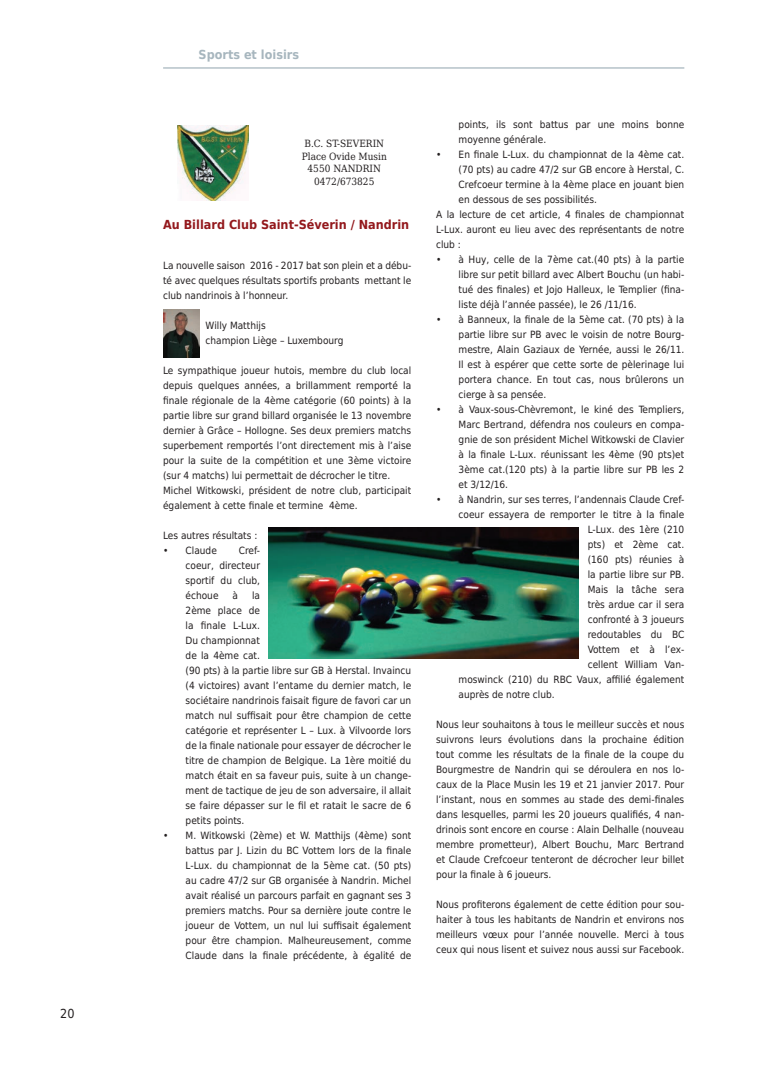
<style>
.page{position:relative;width:773px;height:1081px;background:#fff}
.page>*{position:absolute;margin:0;border:0;box-sizing:border-box;transform-origin:0 0}
.t1{font:700 12.5px "DejaVu Sans Condensed";color:#93181c}
.t2{font:700 12.5px "DejaVu Sans Condensed";color:#a7b6be}
.t3{font:12.5px "DejaVu Sans Condensed";color:#231f20}
.t4{font:10px/15px "DejaVu Sans Condensed";color:#231f20;text-align:justify}
.t5{font:10px/12.5px "DejaVu Serif Condensed";color:#231f20;text-align:center}
</style>
<div class="page">
<hr style="left:163px;top:67px;width:521px;height:2px;background:#a7b6be">
<img style="left:178px;top:126px;width:70px;height:74px">
<img style="left:163px;top:309px;width:36px;height:48px">
<img style="left:269px;top:527px;width:309px;height:131px">
<p class="t3" style="left:60px;top:1004px;width:16px">20</p>
<p class="t2" style="left:198px;top:44px;width:102px">Sports et loisirs</p>
<p class="t5" style="left:302px;top:137px;width:87px">B.C. ST-SEVERIN<br>Place Ovide Musin<br>4550 NANDRIN<br>0472/673825</p>
<p class="t1" style="left:163px;top:215px;width:248px">Au Billard Club Saint-Séverin / Nandrin</p>
<p class="t4" style="left:163px;top:257px;width:250px">La nouvelle saison 2016 - 2017 bat son plein et a débu&shy;té avec quelques résultats sportifs probants mettant le club nandrinois à l’honneur.</p>
<p class="t4" style="left:206px;top:317px;width:139px">Willy Matthijs<br>champion Liège – Luxembourg</p>
<p class="t4" style="left:163px;top:362px;width:250px;text-align:left">Le sympathique joueur hutois, membre du club local depuis quelques années, a brillamment remporté la finale régionale de la 4ème catégorie (60 points) à la partie libre sur grand billard organisée le 13 novembre dernier à Grâce – Hollogne. Ses deux premiers matchs superbement remportés l’ont directement mis à l’aise pour la suite de la compétition et une 3ème victoire (sur 4 matchs) lui permettait de décrocher le titre.<br>Michel Witkowski, président de notre club, participait également à cette finale et termine 4ème.</p>
<p class="t4" style="left:163px;top:527px;width:96px">Les autres résultats :</p>
<p class="t4" style="left:163px;top:542px;width:55px">• Claude</p>
<p class="t4" style="left:185px;top:542px;width:76px;text-indent:53px">Cref&shy;coeur, directeur sportif du club, échoue</p>
<p class="t4" style="left:232px;top:587px;width:7px">à</p>
<p class="t4" style="left:185px;top:587px;width:227px;text-align:left;text-indent:66px">la<br>2ème place de<br>la finale L-Lux.<br>Du championnat<br>de la 4ème cat.<br>(90 pts) à la partie libre sur GB à Herstal. Invaincu (4 victoires) avant l’entame du dernier match, le sociétaire nandrinois faisait figure de favori car un match nul suffisait pour être champion de cette catégorie et représenter L – Lux. à Vilvoorde lors de la finale nationale pour essayer de décrocher le titre de champion de Belgique. La 1ère moitié du match était en sa faveur puis, suite à un change&shy;ment de tactique de jeu de son adversaire, il allait se faire dépasser sur le fil et ratait le sacre de 6 petits points.</p>
<p class="t4" style="left:185px;top:827px;width:227px;text-indent:-22px">• M. Witkowski (2ème) et W. Matthijs (4ème) sont battus par J. Lizin du BC Vottem lors de la finale L-Lux. du championnat de la 5ème cat. (50 pts) au cadre 47/2 sur GB organisée à Nandrin. Michel avait réalisé un parcours parfait en gagnant ses 3 premiers matchs. Pour sa dernière joute contre le joueur de Vottem, un nul lui suffisait également pour être champion. Malheureusement, comme Claude dans la finale précédente, à égalité de</p>
<p class="t4" style="left:458px;top:117px;width:227px">points, ils sont battus par une moins bonne moyenne générale.</p>
<p class="t4" style="left:436px;top:147px;width:250px">• En finale L-Lux. du championnat de la 4ème cat.</p>
<p class="t4" style="left:458px;top:162px;width:227px">(70 pts) au cadre 47/2 sur GB encore à Herstal, C.</p>
<p class="t4" style="left:458px;top:177px;width:227px">Crefcoeur termine à la 4ème place en jouant bien</p>
<p class="t4" style="left:458px;top:192px;width:140px">en dessous de ses possibilités.</p>
<p class="t4" style="left:436px;top:207px;width:250px">A la lecture de cet article, 4 finales de championnat</p>
<p class="t4" style="left:436px;top:222px;width:250px">L-Lux. auront eu lieu avec des représentants de notre</p>
<p class="t4" style="left:436px;top:237px;width:26px">club :</p>
<p class="t4" style="left:458px;top:252px;width:227px;text-indent:-22px">• à Huy, celle de la 7ème cat.(40 pts) à la partie libre sur petit billard avec Albert Bouchu (un habi&shy;tué des finales) et Jojo Halleux, le Templier (fina&shy;liste déjà l’année passée), le 26 /11/16.</p>
<p class="t4" style="left:458px;top:312px;width:227px;text-indent:-22px">• à Banneux, la finale de la 5ème cat. (70 pts) à la partie libre sur PB avec le voisin de notre Bourg&shy;mestre, Alain Gaziaux de Yernée, aussi le 26/11.<br>Il est à espérer que cette sorte de pèlerinage lui portera chance. En tout cas, nous brûlerons un cierge à sa pensée.</p>
<p class="t4" style="left:458px;top:402px;width:227px;text-indent:-22px">• à Vaux-sous-Chèvremont, le kiné des Templiers, Marc Bertrand, défendra nos couleurs en compa&shy;gnie de son président Michel Witkowski de Clavier à la finale L-Lux. réunissant les 4ème (90 pts)et 3ème cat.(120 pts) à la partie libre sur PB les 2 et 3/12/16.</p>
<p class="t4" style="left:436px;top:492px;width:250px">• à Nandrin, sur ses terres, l’andennais Claude Cref-</p>
<p class="t4" style="left:458px;top:507px;width:227px">coeur essayera de remporter le titre à la finale</p>
<p class="t4" style="left:587px;top:522px;width:98px">L-Lux. des 1ère (210</p>
<p class="t4" style="left:587px;top:537px;width:98px">pts) et 2ème cat.</p>
<p class="t4" style="left:587px;top:552px;width:98px">(160 pts) réunies à</p>
<p class="t4" style="left:587px;top:567px;width:98px">la partie libre sur PB.</p>
<p class="t4" style="left:587px;top:582px;width:98px">Mais la tâche sera</p>
<p class="t4" style="left:587px;top:597px;width:98px">très ardue car il sera</p>
<p class="t4" style="left:587px;top:612px;width:98px">confronté à 3 joueurs</p>
<p class="t4" style="left:587px;top:627px;width:98px">redoutables du BC</p>
<p class="t4" style="left:587px;top:642px;width:98px">Vottem et à l’ex-</p>
<p class="t4" style="left:587px;top:657px;width:98px">cellent William Van-</p>
<p class="t4" style="left:458px;top:672px;width:227px">moswinck (210) du RBC Vaux, affilié également</p>
<p class="t4" style="left:458px;top:687px;width:97px">auprès de notre club.</p>
<p class="t4" style="left:436px;top:717px;width:250px">Nous leur souhaitons à tous le meilleur succès et nous suivrons leurs évolutions dans la prochaine édition tout comme les résultats de la finale de la coupe du Bourgmestre de Nandrin qui se déroulera en nos lo&shy;caux de la Place Musin les 19 et 21 janvier 2017. Pour l’instant, nous en sommes au stade des demi-finales dans lesquelles, parmi les 20 joueurs qualifiés, 4 nan&shy;drinois sont encore en course : Alain Delhalle (nouveau membre prometteur), Albert Bouchu, Marc Bertrand et Claude Crefcoeur tenteront de décrocher leur billet pour la finale à 6 joueurs.</p>
<p class="t4" style="left:436px;top:897px;width:250px">Nous profiterons également de cette édition pour sou&shy;haiter à tous les habitants de Nandrin et environs nos meilleurs vœux pour l’année nouvelle. Merci à tous ceux qui nous lisent et suivez nous aussi sur Facebook.</p>
</div>
